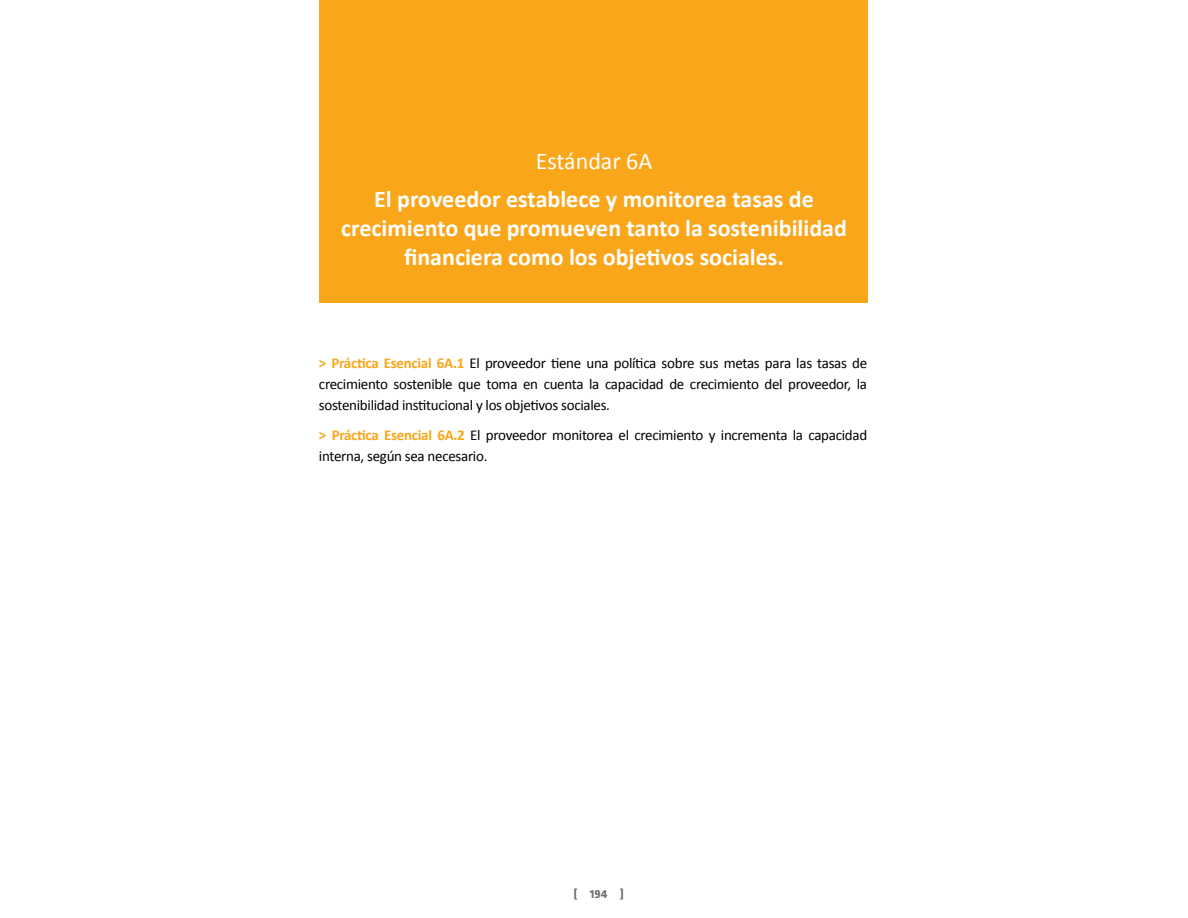
<style>
.page{position:relative;width:1188px;height:918px;background:#fff}
.page>*{position:absolute;margin:0;border:0;box-sizing:border-box;transform-origin:0 0}
.t1{font:700 24px/28.8px "Calibri";color:#fff;text-align:center}
.t2{font:24px "Calibri";color:#fff}
.t3{font:15px/21px "Calibri";letter-spacing:-.02em;color:#000;text-align:justify}
.t4{font:700 12px "Klavika";color:#6d6e71}
.s1{font-weight:700;color:#faa61a}
</style>
<div class="page">
<div style="left:319px;top:0;width:548px;height:303px;background:#faa61a"></div>
<h1 class="t2" style="left:536px;top:146px;width:118px">Estándar 6A</h1>
<h1 class="t1" style="left:341px;top:185px;width:507px">El proveedor establece y monitorea tasas de crecimiento que promueven tanto la sostenibilidad financiera como los objetivos sociales.</h1>
<p class="t3" style="left:319px;top:353px;width:550px"><span class="s1">&gt; Práctica Esencial 6A.1</span> El proveedor tiene una política sobre sus metas para las tasas de crecimiento sostenible que toma en cuenta la capacidad de crecimiento del proveedor, la sostenibilidad institucional y los objetivos sociales.</p>
<p class="t3" style="left:319px;top:424px;width:550px"><span class="s1">&gt; Práctica Esencial 6A.2</span> El proveedor monitorea el crecimiento y incrementa la capacidad interna, según sea necesario.</p>
<p class="t4" style="left:573px;top:887px;width:52px">[ 194 ]</p>
</div>
